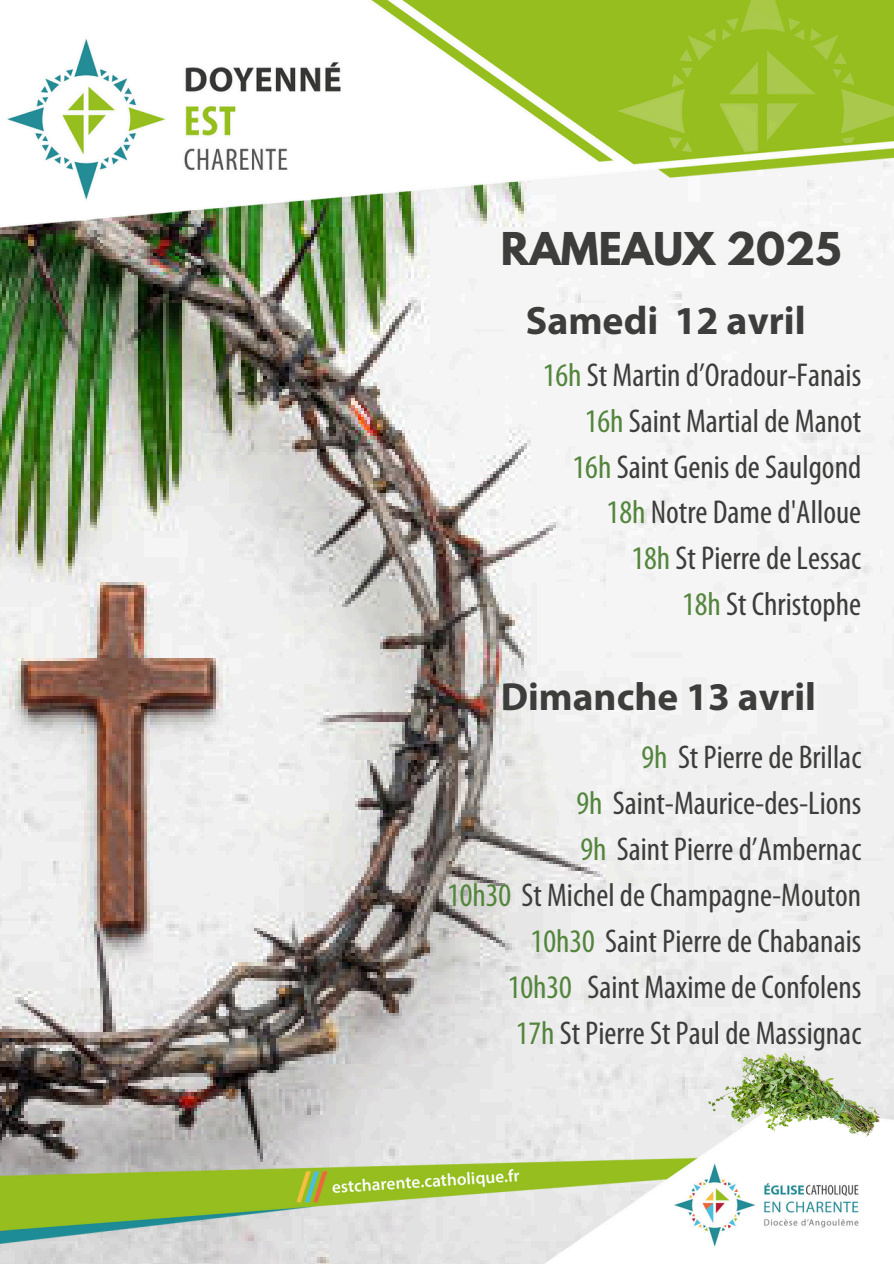
<style>
.page{position:relative;width:894px;height:1264px;background:#fff}
.page>*{position:absolute;margin:0;border:0;box-sizing:border-box;transform-origin:0 0}
.t1{font:700 40.05px "League Spartan";color:#3d3d3c}
.t2{font:700 39.75px "Myriad Pro";color:#3d3d3c}
.t3{font:700 39.3px "Myriad Pro";color:#3d3d3c}
.t4{font:condensed 33.15px "Myriad Pro";color:#3d3d3c}
.t5{font:condensed 33px/46.2px "Myriad Pro";color:#3d3d3c;text-align:right}
.t6{font:condensed 33px "Myriad Pro";color:#53853c}
.s1{color:#53853c}
</style>
<div class="page">
<img style="left:0;top:232px;width:893px;height:875px">
<img style="left:0;top:0;width:893px;height:232px">
<img style="left:0;top:1107px;width:893px;height:156px">
<img style="left:708px;top:1053px;width:171px;height:83px">
<p class="t1" style="left:500px;top:229px;width:342px">RAMEAUX 2025</p>
<h1 class="t2" style="left:525px;top:304px;width:281px">Samedi 12 avril</h1>
<p class="t4" style="left:542px;top:361px;width:320px"><span class="s1">16h</span> St Martin d’Oradour-Fanais</p>
<p class="t4" style="left:584px;top:407px;width:278px"><span class="s1">16h</span> Saint Martial de Manot</p>
<p class="t4" style="left:572px;top:452px;width:290px"><span class="s1">16h</span> Saint Genis de Saulgond</p>
<p class="t4" style="left:606px;top:498px;width:256px"><span class="s1">18h</span> Notre Dame d'Alloue</p>
<p class="t4" style="left:631px;top:544px;width:231px"><span class="s1">18h</span> St Pierre de Lessac</p>
<h2 class="t4" style="left:681px;top:589px;width:181px"><span class="s1">18h</span> St Christophe</h2>
<p class="t3" style="left:500px;top:680px;width:317px">Dimanche 13 avril</p>
<h2 class="t5" style="left:641px;top:736px;width:221px"><span class="s1">9h</span> St Pierre de Brillac</h2>
<p class="t5" style="left:576px;top:782px;width:286px"><span class="s1">9h</span> Saint-Maurice-des-Lions</p>
<p class="t5" style="left:580px;top:828px;width:282px"><span class="s1">9h</span> Saint Pierre d’Ambernac</p>
<p class="t5" style="left:447px;top:874px;width:415px"><span class="s1">10h30</span> St Michel de Champagne-Mouton</p>
<p class="t5" style="left:530px;top:920px;width:332px"><span class="s1">10h30</span> Saint Pierre de Chabanais</p>
<p class="t6" style="left:507px;top:973px;width:66px">10h30</p>
<p class="t5" style="left:515px;top:967px;width:347px">Saint Maxime de Confolens<br><span class="s1">17h</span> St Pierre St Paul de Massignac</p>
</div>
